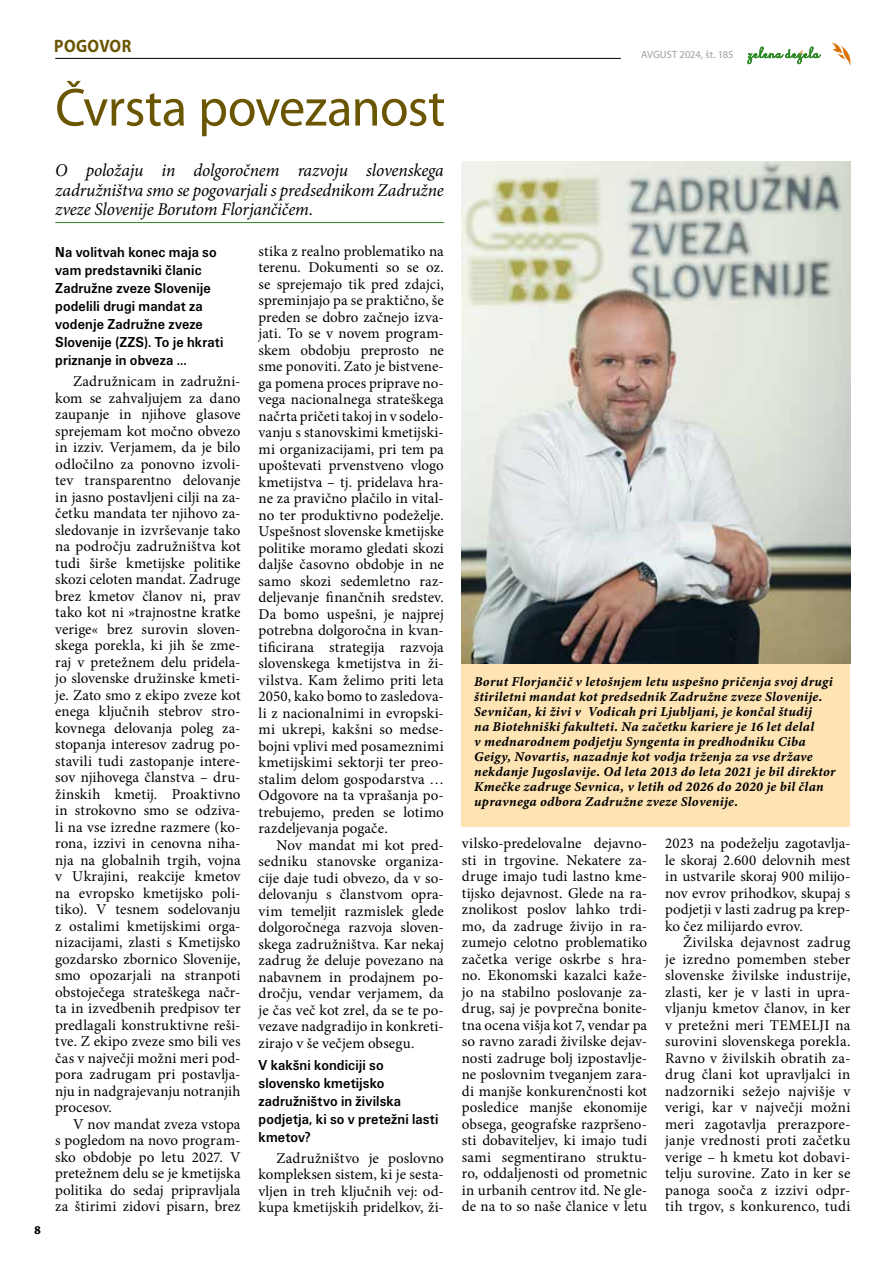
<style>
.page{position:relative;width:893px;height:1263px;background:#fff}
.page>*{position:absolute;margin:0;border:0;box-sizing:border-box;transform-origin:0 0}
.t1{font:54px "Myriad Pro";letter-spacing:-.01em;color:#6a5501}
.t2{font:italic 18px/19.5px "Minion Pro";letter-spacing:-.01em;color:#000;text-align:justify}
.t3{font:700 18px "Myriad Pro";letter-spacing:.03em;color:#6a5501;scale:.9 1}
.t4{font:15px/16.5px "Minion Pro";letter-spacing:.01em;color:#000;text-align:justify}
.t5{font:700 15px/18px "Unitus TEE";letter-spacing:.01em;color:#000;scale:.9 1}
.t6{font:13.5px/15px "Minion Pro Bold It Capt";letter-spacing:.025em;color:#000}
.t7{font:12px "Chaparral Pro Bold Capt";color:#000}
.t8{font:10.5px "Myriad Pro";color:#9c9e9f}
</style>
<div class="page">
<hr style="left:55px;top:222px;width:389px;height:1px;background:#2e8a26">
<div style="left:461px;top:663px;width:389px;height:164px;background:#fee3b3"></div>
<img style="left:462px;top:162px;width:388px;height:501px">
<hr style="left:55px;top:58px;width:566px;height:1px;background:#000">
<svg style="left:832px;top:43px;width:19px;height:23px"></svg>
<svg style="left:747px;top:47px;width:74px;height:17px"></svg>
<p class="t7" style="left:34px;top:1223px;width:8px">8</p>
<p class="t3" style="left:54px;top:34px;width:87px">POGOVOR</p>
<h1 class="t1" style="left:55px;top:74px;width:392px">Čvrsta povezanost</h1>
<p class="t2" style="left:55px;top:161px;width:390px">O položaju in dolgoročnem razvoju slovenskega zadružništva smo se pogovarjali s predsednikom Zadružne zveze Slovenije Borutom Florjančičem.</p>
<p class="t5" style="left:55px;top:243px;width:188px">Na volitvah konec maja so vam predstavniki članic<br>Zadružne zveze Slovenije podelili drugi mandat za vodenje Zadružne zveze<br>Slovenije (ZZS). To je hkrati priznanje in obveza ...</p>
<p class="t4" style="left:55px;top:373px;width:187px;text-indent:18px">Zadružnicam in zadružni&shy;kom se zahvaljujem za dano zaupanje in njihove glasove sprejemam kot močno obvezo in izziv. Verjamem, da je bilo odločilno za ponovno izvoli&shy;tev transparentno delovanje in jasno postavljeni cilji na za&shy;četku mandata ter njihovo za&shy;sledovanje in izvrševanje tako na področju zadružništva kot tudi širše kmetijske politike skozi celoten mandat. Zadruge brez kmetov članov ni, prav tako kot ni »trajnostne kratke verige« brez surovin sloven&shy;skega porekla, ki jih še zme&shy;raj v pretežnem delu pridela&shy;jo slovenske družinske kmeti&shy;je. Zato smo z ekipo zveze kot enega ključnih stebrov stro&shy;kovnega delovanja poleg za&shy;stopanja interesov zadrug po&shy;stavili tudi zastopanje intere&shy;sov njihovega članstva – dru&shy;žinskih kmetij. Proaktivno in strokovno smo se odziva&shy;li na vse izredne razmere (ko&shy;rona, izzivi in cenovna niha&shy;nja na globalnih trgih, vojna v Ukrajini, reakcije kmetov na evropsko kmetijsko poli&shy;tiko). V tesnem sodelovanju z ostalimi kmetijskimi orga&shy;nizacijami, zlasti s Kmetijsko gozdarsko zbornico Slovenije, smo opozarjali na stranpoti obstoječega strateškega načr&shy;ta in izvedbenih predpisov ter predlagali konstruktivne reši&shy;tve. Z ekipo zveze smo bili ves čas v največji možni meri pod&shy;pora zadrugam pri postavlja&shy;nju in nadgrajevanju notranjih procesov.</p>
<p class="t4" style="left:55px;top:1116px;width:187px;text-indent:18px">V nov mandat zveza vstopa s pogledom na novo program&shy;sko obdobje po letu 2027. V pretežnem delu se je kmetijska politika do sedaj pripravljala za štirimi zidovi pisarn, brez</p>
<p class="t4" style="left:259px;top:243px;width:187px">stika z realno problematiko na terenu. Dokumenti so se oz. se sprejemajo tik pred zdajci, spreminjajo pa se praktično, še preden se dobro začnejo izva&shy;jati. To se v novem program&shy;skem obdobju preprosto ne sme ponoviti. Zato je bistvene&shy;ga pomena proces priprave no&shy;vega nacionalnega strateškega načrta pričeti takoj in v sodelo&shy;vanju s stanovskimi kmetijski&shy;mi organizacijami, pri tem pa upoštevati prvenstveno vlogo kmetijstva – tj. pridelava hra&shy;ne za pravično plačilo in vital&shy;no ter produktivno podeželje.<br>Uspešnost slovenske kmetijske politike moramo gledati skozi daljše časovno obdobje in ne samo skozi sedemletno raz&shy;deljevanje finančnih sredstev.<br>Da bomo uspešni, je najprej potrebna dolgoročna in kvan&shy;tificirana strategija razvoja slovenskega kmetijstva in ži&shy;vilstva. Kam želimo priti leta 2050, kako bomo to zasledova&shy;li z nacionalnimi in evropski&shy;mi ukrepi, kakšni so medse&shy;bojni vplivi med posameznimi kmetijskimi sektorji ter preo&shy;stalim delom gospodarstva … Odgovore na ta vprašanja po&shy;trebujemo, preden se lotimo razdeljevanja pogače.</p>
<p class="t4" style="left:259px;top:837px;width:187px;text-indent:18px">Nov mandat mi kot pred&shy;sedniku stanovske organiza&shy;cije daje tudi obvezo, da v so&shy;delovanju s članstvom opra&shy;vim temeljit razmislek glede dolgoročnega razvoja sloven&shy;skega zadružništva. Kar nekaj zadrug že deluje povezano na nabavnem in prodajnem po&shy;dročju, vendar verjamem, da je čas več kot zrel, da se te po&shy;vezave nadgradijo in konkreti&shy;zirajo v še večjem obsegu.</p>
<p class="t5" style="left:259px;top:1056px;width:201px">V kakšni kondiciji so slovensko kmetijsko zadružništvo in živilska podjetja, ki so v pretežni lasti kmetov?</p>
<p class="t4" style="left:259px;top:1150px;width:187px;text-indent:18px">Zadružništvo je poslovno kompleksen sistem, ki je sesta&shy;vljen in treh ključnih vej: od&shy;kupa kmetijskih pridelkov, ži-</p>
<p class="t8" style="left:641px;top:48px;width:94px">AVGUST 2024, št. 185</p>
<p class="t6" style="left:474px;top:675px;width:363px">Borut Florjančič v letošnjem letu uspešno pričenja svoj drugi štiriletni mandat kot predsednik Zadružne zveze Slovenije.<br>Sevničan, ki živi v Vodicah pri Ljubljani, je končal študij<br>na Biotehniški fakulteti. Na začetku kariere je 16 let delal<br>v mednarodnem podjetju Syngenta in predhodniku Ciba Geigy, Novartis, nazadnje kot vodja trženja za vse države nekdanje Jugoslavije. Od leta 2013 do leta 2021 je bil direktor Kmečke zadruge Sevnica, v letih od 2026 do 2020 je bil član upravnega odbora Zadružne zveze Slovenije.</p>
<p class="t4" style="left:462px;top:835px;width:187px">vilsko-predelovalne dejavno&shy;sti in trgovine. Nekatere za&shy;druge imajo tudi lastno kme&shy;tijsko dejavnost. Glede na ra&shy;znolikost poslov lahko trdi&shy;mo, da zadruge živijo in ra&shy;zumejo celotno problematiko začetka verige oskrbe s hra&shy;no. Ekonomski kazalci kaže&shy;jo na stabilno poslovanje za&shy;drug, saj je povprečna bonite&shy;tna ocena višja kot 7, vendar pa so ravno zaradi živilske dejav&shy;nosti zadruge bolj izpostavlje&shy;ne poslovnim tveganjem zara&shy;di manjše konkurenčnosti kot posledice manjše ekonomije obsega, geografske razpršeno&shy;sti dobaviteljev, ki imajo tudi sami segmentirano struktu&shy;ro, oddaljenosti od prometnic in urbanih centrov itd. Ne gle&shy;de na to so naše članice v letu</p>
<p class="t4" style="left:665px;top:835px;width:187px">2023 na podeželju zagotavlja&shy;le skoraj 2.600 delovnih mest in ustvarile skoraj 900 milijo&shy;nov evrov prihodkov, skupaj s podjetji v lasti zadrug pa krep&shy;ko čez milijardo evrov.</p>
<p class="t4" style="left:665px;top:934px;width:187px;text-indent:18px">Živilska dejavnost zadrug je izredno pomemben steber slovenske živilske industrije, zlasti, ker je v lasti in upra&shy;vljanju kmetov članov, in ker v pretežni meri TEMELJI na surovini slovenskega porekla.<br>Ravno v živilskih obratih za&shy;drug člani kot upravljalci in nadzorniki sežejo najvišje v verigi, kar v največji možni meri zagotavlja prerazpore&shy;janje vrednosti proti začetku verige – h kmetu kot dobavi&shy;telju surovine. Zato in ker se panoga sooča z izzivi odpr&shy;tih trgov, s konkurenco, tudi</p>
</div>
